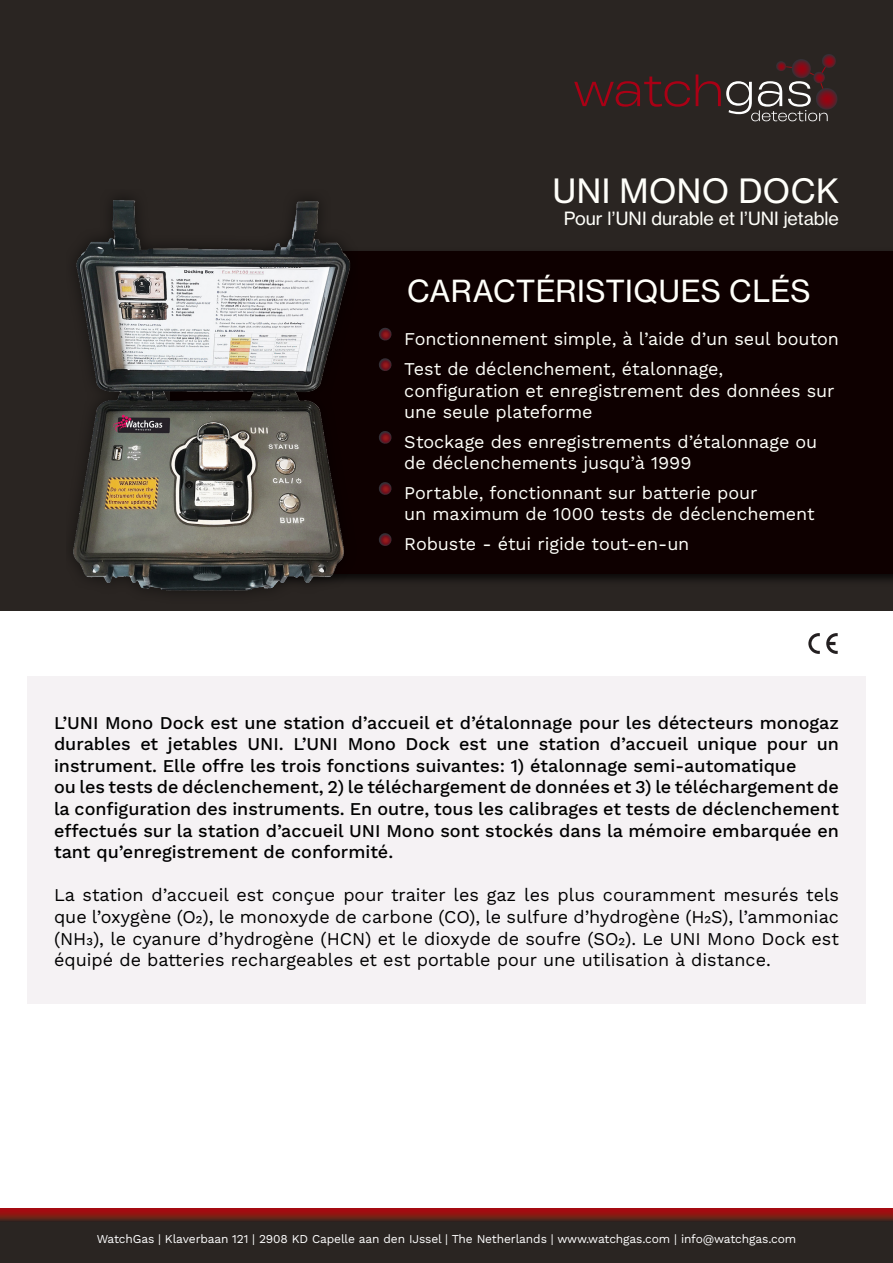
<style>
.page{position:relative;width:893px;height:1263px;background:#fff}
.page>*{position:absolute;margin:0;border:0;box-sizing:border-box;transform-origin:0 0}
.t1{font:33px "N Haas Grotesk TX Pro 55 Rg";letter-spacing:.015em;color:#fffffa}
.t2{font:30px "N Haas Grotesk TX Pro 55 Rg";letter-spacing:.005em;color:#fffffa}
.t3{font:500 18px/21.6px "Work Sans";color:#000;text-align:justify}
.t4{font:18px/21.6px "Work Sans";letter-spacing:-.005em;color:#fffffa}
.t5{font:18px/21.6px "Work Sans";color:#000;text-align:justify}
.t6{font:18px "N Haas Grotesk TX Pro 55 Rg";letter-spacing:-.005em;color:#fffffa}
.t7{font:12px "Work Sans";letter-spacing:-.01em;color:#fff}
</style>
<div class="page">
<div style="left:0;top:0;width:893px;height:611px;background:#2a2522"></div>
<div style="left:0;top:1209px;width:893px;height:54px;background:#2a2522"></div>
<svg style="left:0;top:1209px;width:893px;height:12px;background:#7f1814"></svg>
<div style="left:176px;top:247px;width:717px;height:339px;background:#000;opacity:.75"></div>
<div style="left:171px;top:251px;width:722px;height:322px;background:#0e0000"></div>
<div style="left:27px;top:676px;width:839px;height:327px;background:#f5f2f4"></div>
<svg style="left:379px;top:328px;width:13px;height:13px"></svg>
<svg style="left:379px;top:358px;width:13px;height:13px"></svg>
<svg style="left:379px;top:431px;width:13px;height:13px"></svg>
<svg style="left:379px;top:482px;width:13px;height:13px"></svg>
<svg style="left:379px;top:533px;width:13px;height:13px"></svg>
<svg style="left:808px;top:633px;width:12px;height:21px"></svg>
<svg style="left:826px;top:633px;width:12px;height:21px"></svg>
<img style="left:73px;top:199px;width:284px;height:393px">
<svg style="left:574px;top:77px;width:116px;height:30px"></svg>
<svg style="left:696px;top:54px;width:141px;height:67px"></svg>
<p class="t1" style="left:553px;top:171px;width:287px">UNI MONO DOCK</p>
<p class="t6" style="left:564px;top:207px;width:277px">Pour l’UNI durable et l’UNI jetable</p>
<p class="t2" style="left:407px;top:273px;width:405px">CARACTÉRISTIQUES CLÉS</p>
<p class="t4" style="left:404px;top:327px;width:436px">Fonctionnement simple, à l’aide d’un seul bouton</p>
<p class="t4" style="left:404px;top:357px;width:321px">Test de déclenchement, étalonnage,</p>
<p class="t4" style="left:404px;top:379px;width:432px">configuration et enregistrement des données sur une seule plateforme</p>
<p class="t4" style="left:404px;top:430px;width:415px">Stockage des enregistrements d’étalonnage ou de déclenchements jusqu’à 1999</p>
<p class="t4" style="left:404px;top:481px;width:355px">Portable, fonctionnant sur batterie pour</p>
<p class="t4" style="left:404px;top:503px;width:412px">un maximum de 1000 tests de déclenchement</p>
<p class="t4" style="left:404px;top:532px;width:287px">Robuste - étui rigide tout-en-un</p>
<p class="t3" style="left:54px;top:711px;width:786px">L’UNI Mono Dock est une station d’accueil et d’étalonnage pour les détecteurs monogaz durables et jetables UNI. L’UNI Mono Dock est une station d’accueil unique pour un instrument. Elle offre les trois fonctions suivantes: 1) étalonnage semi-automatique</p>
<p class="t3" style="left:54px;top:776px;width:786px">ou les tests de déclenchement, 2) le téléchargement de données et 3) le téléchargement de la configuration des instruments. En outre, tous les calibrages et tests de déclenchement effectués sur la station d’accueil UNI Mono sont stockés dans la mémoire embarquée en tant qu’enregistrement de conformité.</p>
<p class="t5" style="left:54px;top:884px;width:786px">La station d’accueil est conçue pour traiter les gaz les plus couramment mesurés tels que l’oxygène (O2), le monoxyde de carbone (CO), le sulfure d’hydrogène (H2S), l’ammoniac (NH3), le cyanure d’hydrogène (HCN) et le dioxyde de soufre (SO2). Le UNI Mono Dock est équipé de batteries rechargeables et est portable pour une utilisation à distance.</p>
<p class="t7" style="left:97px;top:1229px;width:701px">WatchGas | Klaverbaan 121 | 2908 KD Capelle aan den IJssel | The Netherlands | www.watchgas.com | info@watchgas.com</p>
</div>
